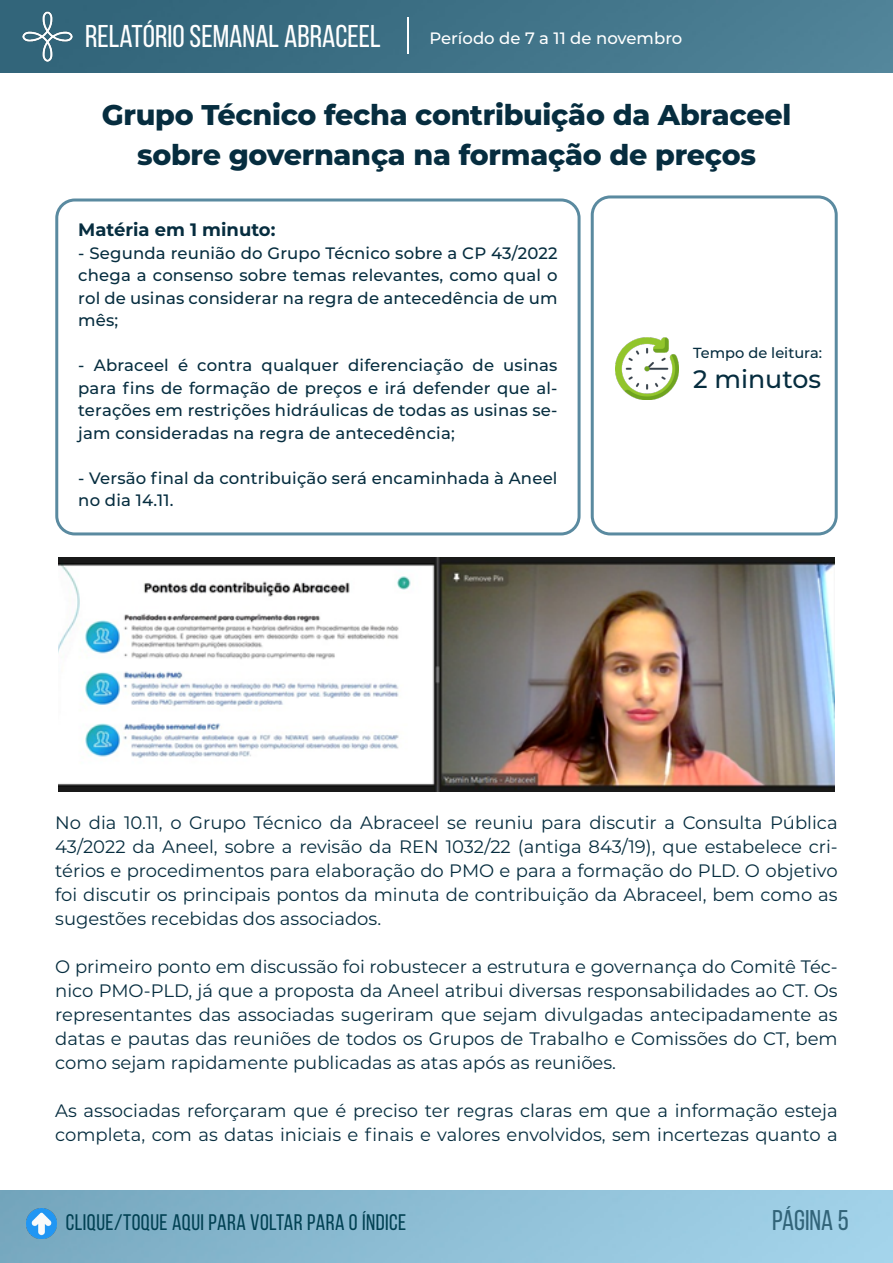
<style>
.page{position:relative;width:893px;height:1263px;background:#fff}
.page>*{position:absolute;margin:0;border:0;box-sizing:border-box;transform-origin:0 0}
.t1{font:31.5px "Bebas Neue";color:#fff}
.t2{font:800 28.5px/40.5px "Montserrat";letter-spacing:-.01em;color:#062d3f;text-align:center}
.t3{font:28.5px "Bebas Neue";color:#326479}
.t4{font:500 25.2px "Montserrat";color:#062d3f}
.t5{font:22.5px "Bebas Neue";letter-spacing:.02em;color:#014153}
.t6{font:18px/24px "Montserrat";color:#062d3f;text-align:justify}
.t7{font:700 18px "Montserrat";color:#062d3f}
.t8{font:500 16.5px/22.5px "Montserrat";letter-spacing:.01em;color:#062d3f;text-align:justify}
.t9{font:500 16.5px "Montserrat";color:#fff}
.t10{font:500 14.55px "Montserrat";color:#062d3f}
</style>
<div class="page">
<img style="left:0;top:0;width:893px;height:72px">
<img style="left:0;top:1191px;width:892px;height:72px">
<img style="left:23px;top:11px;width:50px;height:50px">
<hr style="left:407px;top:17px;width:2px;height:37px;background:#fff">
<img style="left:27px;top:1209px;width:29px;height:29px">
<div style="left:591px;top:195px;width:247px;height:340px;border:3px solid #5a8aa0;border-radius:18px"></div>
<div style="left:55px;top:198px;width:526px;height:337px;border:3px solid #5a8aa0;border-radius:18px"></div>
<img style="left:616px;top:337px;width:62px;height:62px">
<img style="left:58px;top:557px;width:777px;height:234px">
<h1 class="t1" style="left:85px;top:19px;width:297px">RELATÓRIO SEMANAL ABRACEEL</h1>
<p class="t9" style="left:429px;top:26px;width:254px">Período de 7 a 11 de novembro</p>
<h2 class="t2" style="left:102px;top:93px;width:691px">Grupo Técnico fecha contribuição da Abraceel sobre governança na formação de preços</h2>
<p class="t7" style="left:78px;top:217px;width:199px">Matéria em 1 minuto:</p>
<p class="t8" style="left:78px;top:241px;width:481px">- Segunda reunião do Grupo Técnico sobre a CP 43/2022 chega a consenso sobre temas relevantes, como qual o rol de usinas considerar na regra de antecedência de um mês;</p>
<p class="t8" style="left:78px;top:353px;width:481px">- Abraceel é contra qualquer diferenciação de usinas para fins de formação de preços e irá defender que al&shy;terações em restrições hidráulicas de todas as usinas se&shy;jam consideradas na regra de antecedência;</p>
<p class="t8" style="left:78px;top:466px;width:481px">- Versão final da contribuição será encaminhada à Aneel no dia 14.11.</p>
<p class="t10" style="left:693px;top:343px;width:131px">Tempo de leitura:</p>
<h3 class="t4" style="left:693px;top:362px;width:129px">2 minutos</h3>
<p class="t6" style="left:55px;top:810px;width:784px">No dia 10.11, o Grupo Técnico da Abraceel se reuniu para discutir a Consulta Pública 43/2022 da Aneel, sobre a revisão da REN 1032/22 (antiga 843/19), que estabelece cri&shy;térios e procedimentos para elaboração do PMO e para a formação do PLD. O objetivo foi discutir os principais pontos da minuta de contribuição da Abraceel, bem como as sugestões recebidas dos associados.</p>
<p class="t6" style="left:55px;top:954px;width:784px">O primeiro ponto em discussão foi robustecer a estrutura e governança do Comitê Téc&shy;nico PMO-PLD, já que a proposta da Aneel atribui diversas responsabilidades ao CT. Os representantes das associadas sugeriram que sejam divulgadas antecipadamente as datas e pautas das reuniões de todos os Grupos de Trabalho e Comissões do CT, bem como sejam rapidamente publicadas as atas após as reuniões.</p>
<p class="t6" style="left:55px;top:1098px;width:784px">As associadas reforçaram que é preciso ter regras claras em que a informação esteja completa, com as datas iniciais e finais e valores envolvidos, sem incertezas quanto a</p>
<p class="t5" style="left:66px;top:1210px;width:342px">CLIQUE/TOQUE AQUI PARA VOLTAR PARA O ÍNDICE</p>
<h2 class="t3" style="left:772px;top:1205px;width:78px">PÁGINA 5</h2>
</div>
